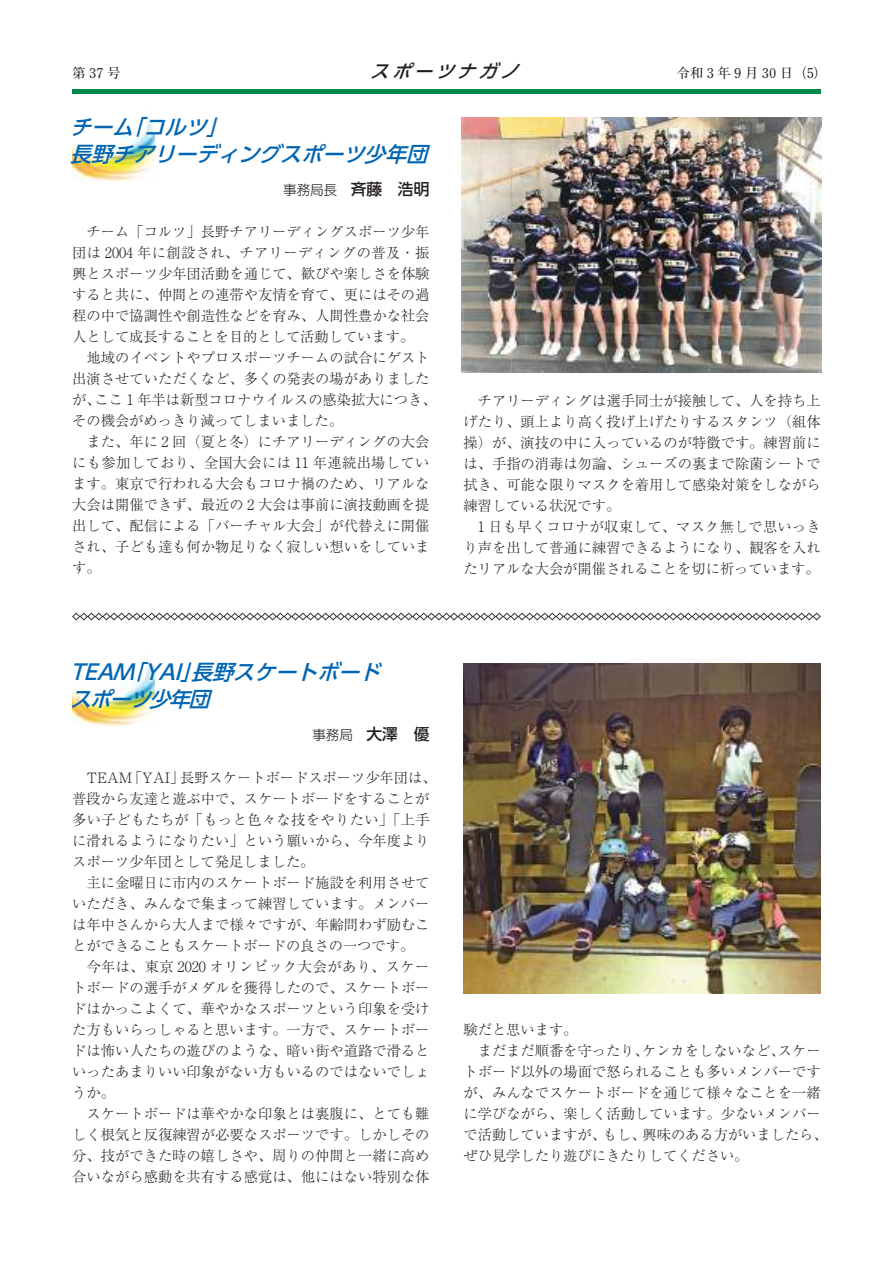
<style>
.page{position:relative;width:893px;height:1263px;background:#fff}
.page>*{position:absolute;margin:0;border:0;box-sizing:border-box;transform-origin:0 0}
.t1{font:italic 500 21px/27px "UD Shin Go Pro";color:#0065b3}
.t2{font:italic 500 18px "UD Shin Go Pro";color:#241f1f}
.t3{font:300 14.25px/21px "Ryumin Pro";letter-spacing:.005em;color:#241f1f;text-align:justify}
.t4{font:300 13.5px "UD Shin Go Pro";color:#241f1f}
.t5{font:700 13.5px "Futo Min A101 Pro";letter-spacing:.25em;color:#241f1f}
.s1{font-weight:500;font-size:15.75px}
</style>
<div class="page">
<div style="left:72px;top:89px;width:749px;height:5px;background:#008b4b"></div>
<svg style="left:72px;top:612px;width:749px;height:9px"></svg>
<img style="left:461px;top:117px;width:361px;height:256px">
<img style="left:463px;top:664px;width:358px;height:330px">
<img style="left:72px;top:117px;width:83px;height:64px">
<img style="left:72px;top:662px;width:83px;height:63px">
<p class="t5" style="left:72px;top:63px;width:50px">第37号</p>
<p class="t2" style="left:370px;top:57px;width:159px">スポーツナガノ</p>
<p class="t5" style="left:676px;top:63px;width:152px">令和3年9月30日（5）</p>
<h1 class="t1" style="left:70px;top:113px;width:367px">チーム「コルツ」<br>長野チアリーディングスポーツ少年団</h1>
<p class="t4" style="left:283px;top:179px;width:148px">事務局長　<span class="s1">斉藤　浩明</span></p>
<p class="t3" style="left:72px;top:220px;width:359px;text-indent:14px">チーム「コルツ」長野チアリーディングスポーツ少年団は 2004 年に創設され、チアリーディングの普及・振興とスポーツ少年団活動を通じて、歓びや楽しさを体験すると共に、仲間との連帯や友情を育て、更にはその過程の中で協調性や創造性などを育み、人間性豊かな社会人として成長することを目的として活動しています。</p>
<p class="t3" style="left:72px;top:346px;width:366px;text-align:left;text-indent:14px">地域のイベントやプロスポーツチームの試合にゲスト出演させていただくなど、多くの発表の場がありましたが、ここ１年半は新型コロナウイルスの感染拡大につき、その機会がめっきり減ってしまいました。</p>
<p class="t3" style="left:72px;top:430px;width:359px;text-indent:14px">また、年に 2 回（夏と冬）にチアリーディングの大会にも参加しており、全国大会には 11 年連続出場しています。東京で行われる大会もコロナ禍のため、リアルな大会は開催できず、最近の 2 大会は事前に演技動画を提出して、配信による「バーチャル大会」が代替えに開催され、子ども達も何か物足りなく寂しい想いをしています。</p>
<p class="t3" style="left:463px;top:389px;width:359px;text-indent:14px">チアリーディングは選手同士が接触して、人を持ち上げたり、頭上より高く投げ上げたりするスタンツ（組体操）が、演技の中に入っているのが特徴です。練習前には、手指の消毒は勿論、シューズの裏まで除菌シートで拭き、可能な限りマスクを着用して感染対策をしながら練習している状況です。</p>
<p class="t3" style="left:463px;top:515px;width:359px;text-indent:14px">1 日も早くコロナが収束して、マスク無しで思いっきり声を出して普通に練習できるようになり、観客を入れたリアルな大会が開催されることを切に祈っています。</p>
<h1 class="t1" style="left:70px;top:658px;width:320px">TEAM「YAI」長野スケートボードスポーツ少年団</h1>
<p class="t4" style="left:312px;top:724px;width:118px">事務局　<span class="s1">大澤　優</span></p>
<p class="t3" style="left:72px;top:765px;width:366px;text-align:left;text-indent:14px">TEAM「YAI」長野スケートボードスポーツ少年団は、普段から友達と遊ぶ中で、スケートボードをすることが多い子どもたちが「もっと色々な技をやりたい」「上手に滑れるようになりたい」という願いから、今年度よりスポーツ少年団として発足しました。</p>
<p class="t3" style="left:72px;top:870px;width:359px;text-indent:14px">主に金曜日に市内のスケートボード施設を利用させていただき、みんなで集まって練習しています。メンバーは年中さんから大人まで様々ですが、年齢問わず励むことができることもスケートボードの良さの一つです。</p>
<p class="t3" style="left:72px;top:954px;width:359px;text-indent:14px">今年は、東京 2020 オリンピック大会があり、スケートボードの選手がメダルを獲得したので、スケートボードはかっこよくて、華やかなスポーツという印象を受けた方もいらっしゃると思います。一方で、スケートボードは怖い人たちの遊びのような、暗い街や道路で滑るといったあまりいい印象がない方もいるのではないでしょうか。</p>
<p class="t3" style="left:72px;top:1102px;width:359px;text-indent:14px">スケートボードは華やかな印象とは裏腹に、とても難しく根気と反復練習が必要なスポーツです。しかしその分、技ができた時の嬉しさや、周りの仲間と一緒に高め合いながら感動を共有する感覚は、他にはない特別な体</p>
<p class="t3" style="left:463px;top:1018px;width:115px">験だと思います。</p>
<p class="t3" style="left:478px;top:1039px;width:344px">まだまだ順番を守ったり、ケンカをしないなど、スケー</p>
<p class="t3" style="left:463px;top:1060px;width:359px">トボード以外の場面で怒られることも多いメンバーです</p>
<p class="t3" style="left:463px;top:1081px;width:359px">が、みんなでスケートボードを通じて様々なことを一緒</p>
<p class="t3" style="left:463px;top:1102px;width:359px">に学びながら、楽しく活動しています。少ないメンバー</p>
<p class="t3" style="left:463px;top:1123px;width:366px">で活動していますが、もし、興味のある方がいましたら、</p>
<p class="t3" style="left:463px;top:1144px;width:286px">ぜひ見学したり遊びにきたりしてください。</p>
</div>
